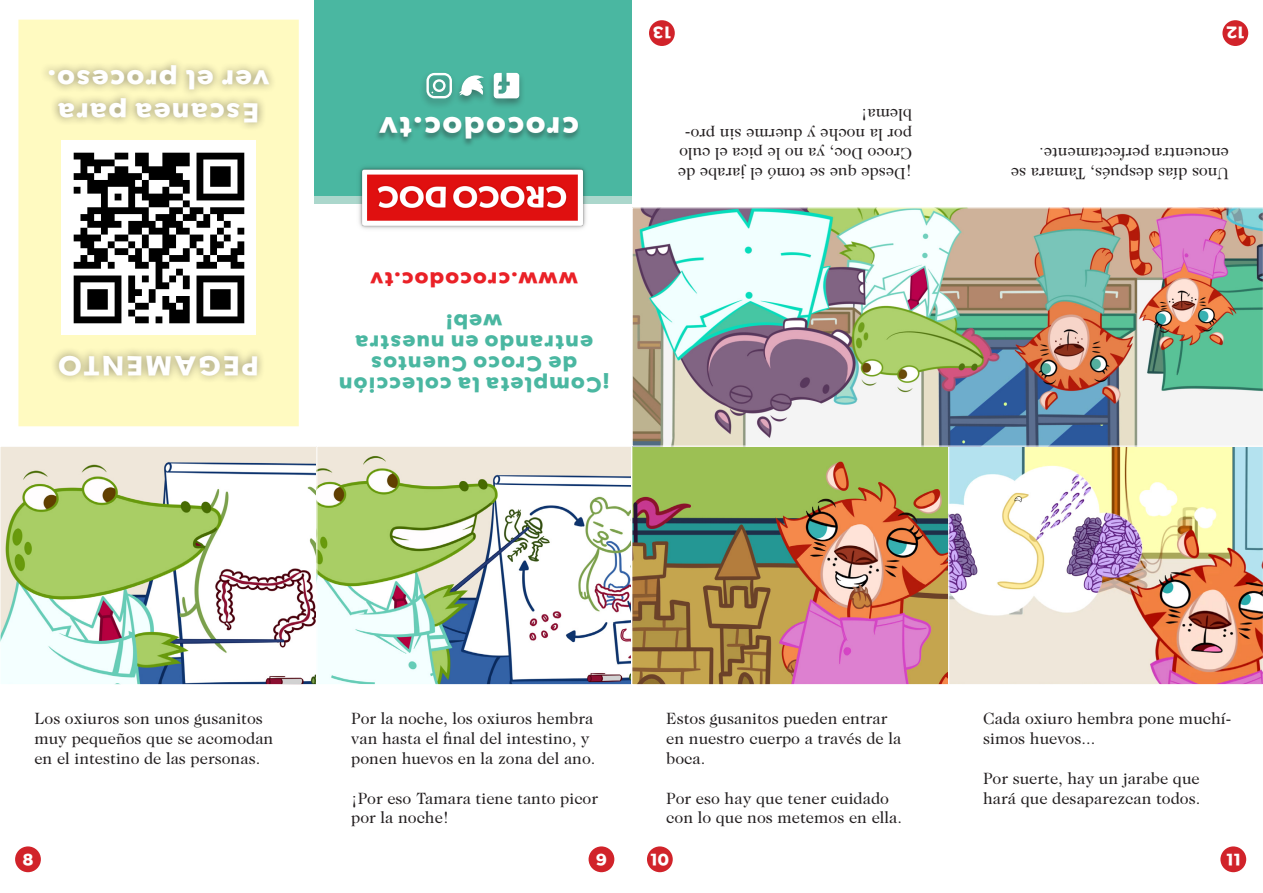
<style>
.page{position:relative;width:1263px;height:893px;background:#fff}
.page>*{position:absolute;margin:0;border:0;box-sizing:border-box;transform-origin:0 0}
.t1{font:30px "Croco Sans Fill";color:#fff}
.t2{font:27px/32.4px "Croco Sans Fill";color:#fff;text-align:center}
.t3{font:21px/21px "Croco Sans Fill";color:#4ab7a1;text-align:center}
.t4{font:21px "Croco Sans Fill";color:#ea2127}
.t5{font:16.5px/19.8px "Caslon 224 Std";color:#231f20}
.t6{font:16.5px "Croco Sans Fill";color:#fff}
</style>
<div class="page">
<div style="left:314px;top:0;width:317px;height:197px;background:#4ab7a1"></div>
<div style="left:314px;top:197px;width:317px;height:7px;background:#abd7cc"></div>
<div style="left:15px;top:846px;width:26px;height:26px;background:#d1232a;border-radius:50%"></div>
<div style="left:647px;top:846px;width:26px;height:26px;background:#d1232a;border-radius:50%"></div>
<div style="left:1222px;top:20px;width:26px;height:26px;background:#d1232a;border-radius:50%"></div>
<div style="left:589px;top:846px;width:25px;height:26px;background:#d1232a;border-radius:50%"></div>
<div style="left:1220px;top:846px;width:26px;height:26px;background:#d1232a;border-radius:50%"></div>
<div style="left:649px;top:20px;width:26px;height:26px;background:#d1232a;border-radius:50%"></div>
<div style="left:18px;top:20px;width:281px;height:406px;background:#fffac1"></div>
<div style="left:420px;top:70px;width:106px;height:39px;background:#231f20;opacity:.4"></div>
<svg style="left:494px;top:73px;width:25px;height:25px"></svg>
<svg style="left:459px;top:75px;width:25px;height:21px"></svg>
<svg style="left:426px;top:73px;width:26px;height:25px"></svg>
<div style="left:374px;top:117px;width:207px;height:31px;background:#231f20;opacity:.4"></div>
<img style="left:354px;top:167px;width:236px;height:62px">
<img style="left:2px;top:448px;width:313px;height:235px">
<div style="left:0;top:446px;width:317px;height:239px;border:1px solid #fff"></div>
<svg style="left:633px;top:448px;width:314px;height:235px;background:#aa9061"></svg>
<div style="left:631px;top:446px;width:318px;height:239px;border:1px solid #fff"></div>
<svg style="left:318px;top:448px;width:312px;height:235px"></svg>
<div style="left:316px;top:446px;width:316px;height:239px;border:1px solid #fff"></div>
<svg style="left:950px;top:448px;width:311px;height:235px"></svg>
<div style="left:948px;top:446px;width:315px;height:239px;border:1px solid #fff"></div>
<img style="left:634px;top:209px;width:627px;height:235px">
<div style="left:632px;top:207px;width:631px;height:239px;border:1px solid #fff"></div>
<div style="left:50px;top:346px;width:215px;height:38px;background:#231f20;opacity:.5"></div>
<img style="left:61px;top:140px;width:194px;height:194px">
<div style="left:39px;top:56px;width:238px;height:75px;background:#231f20;opacity:.5"></div>
<p class="t2" style="left:270px;top:129px;width:224px;rotate:-180deg">Escanea para ver el proceso.</p>
<p class="t2" style="left:260px;top:382px;width:204px;rotate:-180deg">PEGAMENTO</p>
<p class="t1" style="left:580px;top:145px;width:203px;rotate:-180deg">crocodoc.tv</p>
<p class="t4" style="left:578px;top:292px;width:210px;rotate:-180deg">www.crocodoc.tv</p>
<p class="t3" style="left:610px;top:395px;width:273px;rotate:-180deg">¡Completa la colección de Croco Cuentos entrando en nuestra web!</p>
<p class="t6" style="left:671px;top:42px;width:20px;rotate:-180deg">13</p>
<p class="t5" style="left:912px;top:184px;width:236px;rotate:-180deg">¡Desde que se tomó el jarabe de<br>Croco Doc, ya no le pica el culo por la noche y duerme sin pro&shy;blema!</p>
<p class="t6" style="left:1245px;top:42px;width:21px;rotate:-180deg">12</p>
<p class="t5" style="left:1229px;top:184px;width:219px;rotate:-180deg">Unos días después, Tamara se encuentra perfectamente.</p>
<p class="t5" style="left:34px;top:709px;width:240px">Los oxiuros son unos gusanitos muy pequeños que se acomodan en el intestino de las personas.</p>
<p class="t5" style="left:666px;top:709px;width:237px">Estos gusanitos pueden entrar en nuestro cuerpo a través de la boca.</p>
<p class="t5" style="left:666px;top:788px;width:237px">Por eso hay que tener cuidado con lo que nos metemos en ella.</p>
<p class="t5" style="left:351px;top:709px;width:246px">Por la noche, los oxiuros hembra van hasta el final del intestino, y ponen huevos en la zona del ano.</p>
<p class="t5" style="left:351px;top:788px;width:248px">¡Por eso Tamara tiene tanto picor por la noche!</p>
<p class="t5" style="left:983px;top:709px;width:250px">Cada oxiuro hembra pone muchí&shy;simos huevos...</p>
<p class="t5" style="left:983px;top:768px;width:219px">Por suerte, hay un jarabe que hará que desaparezcan todos.</p>
<p class="t6" style="left:22px;top:850px;width:13px">8</p>
<p class="t6" style="left:650px;top:850px;width:21px">10</p>
<p class="t6" style="left:595px;top:850px;width:13px">9</p>
<p class="t6" style="left:1226px;top:850px;width:16px">11</p>
</div>
